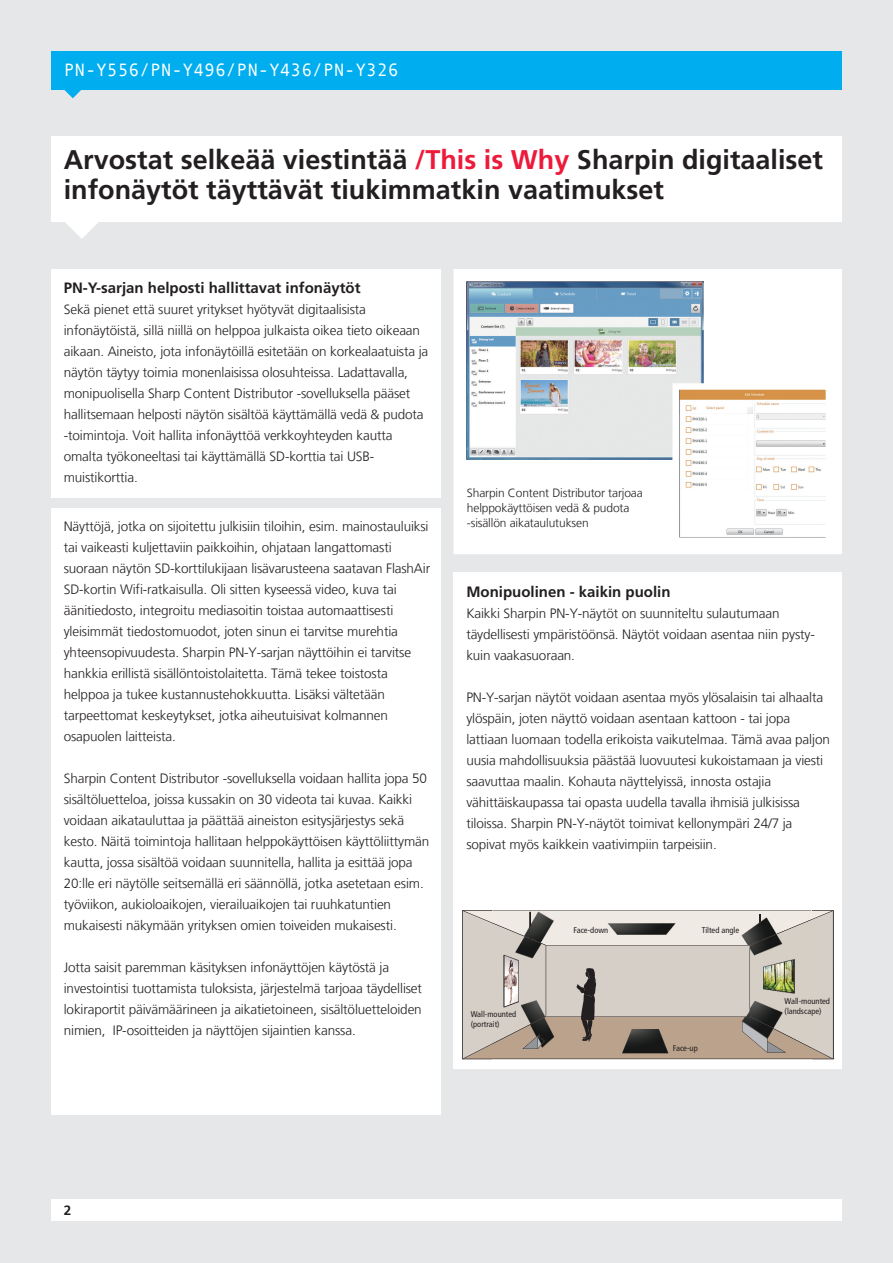
<style>
.page{position:relative;width:893px;height:1263px;background:#e6e7e9}
.page>*{position:absolute;margin:0;border:0;box-sizing:border-box;transform-origin:0 0}
.Headline{font:700 27px/30px "Frutiger";color:#231f20}
.t1{font:18px "Andale Mono";color:#fff}
.t2{font:700 15px "Frutiger";color:#231f20}
.t3{font:300 13.5px/21px "Frutiger";letter-spacing:-.01em;color:#231f20}
.t4{font:700 13.5px "Frutiger";color:#231f20}
.t5{font:300 12px/15px "Frutiger";letter-spacing:-.01em;color:#231f20}
.t6{font:condensed 8.25px "Frutiger";color:#231f20}
.t7{font:condensed 8.25px/9.9px "Helvetica Neue LT Std";color:#231f20}
.s1{color:#ed1a3a}
</style>
<div class="page">
<svg style="left:64px;top:221px;width:36px;height:18px"></svg>
<div style="left:51px;top:136px;width:791px;height:85px;background:#fff"></div>
<div style="left:51px;top:1199px;width:791px;height:21px;background:#fff"></div>
<div style="left:51px;top:51px;width:791px;height:38px;background:#00aeef"></div>
<svg style="left:64px;top:89px;width:18px;height:9px"></svg>
<div style="left:51px;top:269px;width:389px;height:228px;background:#fff"></div>
<div style="left:51px;top:508px;width:389px;height:607px;background:#fff"></div>
<div style="left:454px;top:573px;width:388px;height:496px;background:#fff"></div>
<div style="left:456px;top:272px;width:383px;height:279px;background:#fff"></div>
<img style="left:466px;top:282px;width:237px;height:177px">
<div style="left:454px;top:269px;width:388px;height:285px;border:6px solid #fff"></div>
<svg style="left:462px;top:910px;width:371px;height:149px;background:#bfb6ac"></svg>
<img style="left:679px;top:390px;width:146px;height:147px">
<p class="t1" style="left:64px;top:59px;width:336px">PN-Y556/PN-Y496/PN-Y436/PN-Y326</p>
<p class="t1" style="left:64px;top:59px;width:131px">Introduction</p>
<p class="Headline" style="left:64px;top:145px;width:761px">Arvostat selkeää viestintää <span class="s1">/This is Why</span> Sharpin digitaaliset infonäytöt täyttävät tiukimmatkin vaatimukset</p>
<p class="t2" style="left:64px;top:279px;width:298px">PN-Y-sarjan helposti hallittavat infonäytöt</p>
<p class="t3" style="left:64px;top:299px;width:366px">Sekä pienet että suuret yritykset hyötyvät digitaalisista infonäytöistä, sillä niillä on helppoa julkaista oikea tieto oikeaan aikaan. Aineisto, jota infonäytöillä esitetään on korkealaatuista ja näytön täytyy toimia monenlaisissa olosuhteissa. Ladattavalla, monipuolisella Sharp Content Distributor -sovelluksella pääset hallitsemaan helposti näytön sisältöä käyttämällä vedä &amp; pudota -toimintoja. Voit hallita infonäyttöä verkkoyhteyden kautta omalta työkoneeltasi tai käyttämällä SD-korttia tai USB&shy;muistikorttia.</p>
<p class="t3" style="left:64px;top:516px;width:368px">Näyttöjä, jotka on sijoitettu julkisiin tiloihin, esim. mainostauluiksi tai vaikeasti kuljettaviin paikkoihin, ohjataan langattomasti suoraan näytön SD-korttilukijaan lisävarusteena saatavan FlashAir SD-kortin Wifi-ratkaisulla. Oli sitten kyseessä video, kuva tai äänitiedosto, integroitu mediasoitin toistaa automaattisesti yleisimmät tiedostomuodot, joten sinun ei tarvitse murehtia yhteensopivuudesta. Sharpin PN-Y-sarjan näyttöihin ei tarvitse hankkia erillistä sisällöntoistolaitetta. Tämä tekee toistosta helppoa ja tukee kustannustehokkuutta. Lisäksi vältetään tarpeettomat keskeytykset, jotka aiheutuisivat kolmannen osapuolen laitteista.</p>
<p class="t3" style="left:64px;top:768px;width:367px">Sharpin Content Distributor -sovelluksella voidaan hallita jopa 50 sisältöluetteloa, joissa kussakin on 30 videota tai kuvaa. Kaikki voidaan aikatauluttaa ja päättää aineiston esitysjärjestys sekä kesto. Näitä toimintoja hallitaan helppokäyttöisen käyttöliittymän kautta, jossa sisältöä voidaan suunnitella, hallita ja esittää jopa 20:lle eri näytölle seitsemällä eri säännöllä, jotka asetetaan esim. työviikon, aukioloaikojen, vierailuaikojen tai ruuhkatuntien mukaisesti näkymään yrityksen omien toiveiden mukaisesti.</p>
<p class="t3" style="left:64px;top:957px;width:360px">Jotta saisit paremman käsityksen infonäyttöjen käytöstä ja investointisi tuottamista tuloksista, järjestelmä tarjoaa täydelliset lokiraportit päivämäärineen ja aikatietoineen, sisältöluetteloiden nimien, IP-osoitteiden ja näyttöjen sijaintien kanssa.</p>
<p class="t5" style="left:467px;top:485px;width:177px">Sharpin Content Distributor tarjoaa helppokäyttöisen vedä &amp; pudota -sisällön aikataulutuksen</p>
<p class="t2" style="left:466px;top:583px;width:206px">Monipuolinen - kaikin puolin</p>
<p class="t3" style="left:466px;top:603px;width:350px">Kaikki Sharpin PN-Y-näytöt on suunniteltu sulautumaan täydellisesti ympäristöönsä. Näytöt voidaan asentaa niin pysty&shy;kuin vaakasuoraan.</p>
<p class="t3" style="left:466px;top:687px;width:365px">PN-Y-sarjan näytöt voidaan asentaa myös ylösalaisin tai alhaalta ylöspäin, joten näyttö voidaan asentaan kattoon - tai jopa lattiaan luomaan todella erikoista vaikutelmaa. Tämä avaa paljon uusia mahdollisuuksia päästää luovuutesi kukoistamaan ja viesti saavuttaa maalin. Kohauta näyttelyissä, innosta ostajia vähittäiskaupassa tai opasta uudella tavalla ihmisiä julkisissa tiloissa. Sharpin PN-Y-näytöt toimivat kellonympäri 24/7 ja sopivat myös kaikkein vaativimpiin tarpeisiin.</p>
<p class="t6" style="left:573px;top:926px;width:36px">Face-down</p>
<p class="t6" style="left:702px;top:926px;width:39px">Tilted angle</p>
<p class="t7" style="left:585px;top:925px;width:29px">e-down</p>
<p class="t7" style="left:713px;top:925px;width:32px">ed angle</p>
<p class="t6" style="left:785px;top:996px;width:47px">Wall-mounted</p>
<p class="t6" style="left:471px;top:1009px;width:47px">Wall-mounted</p>
<p class="t6" style="left:785px;top:1006px;width:38px">(landscape)</p>
<p class="t6" style="left:471px;top:1019px;width:30px">(portrait)</p>
<p class="t7" style="left:483px;top:1009px;width:40px;text-indent:13px">ounted rtrait)</p>
<p class="t6" style="left:673px;top:1043px;width:26px">Face-up</p>
<p class="t7" style="left:684px;top:1043px;width:18px">e-up</p>
<p class="t4" style="left:64px;top:1202px;width:9px">2</p>
</div>
